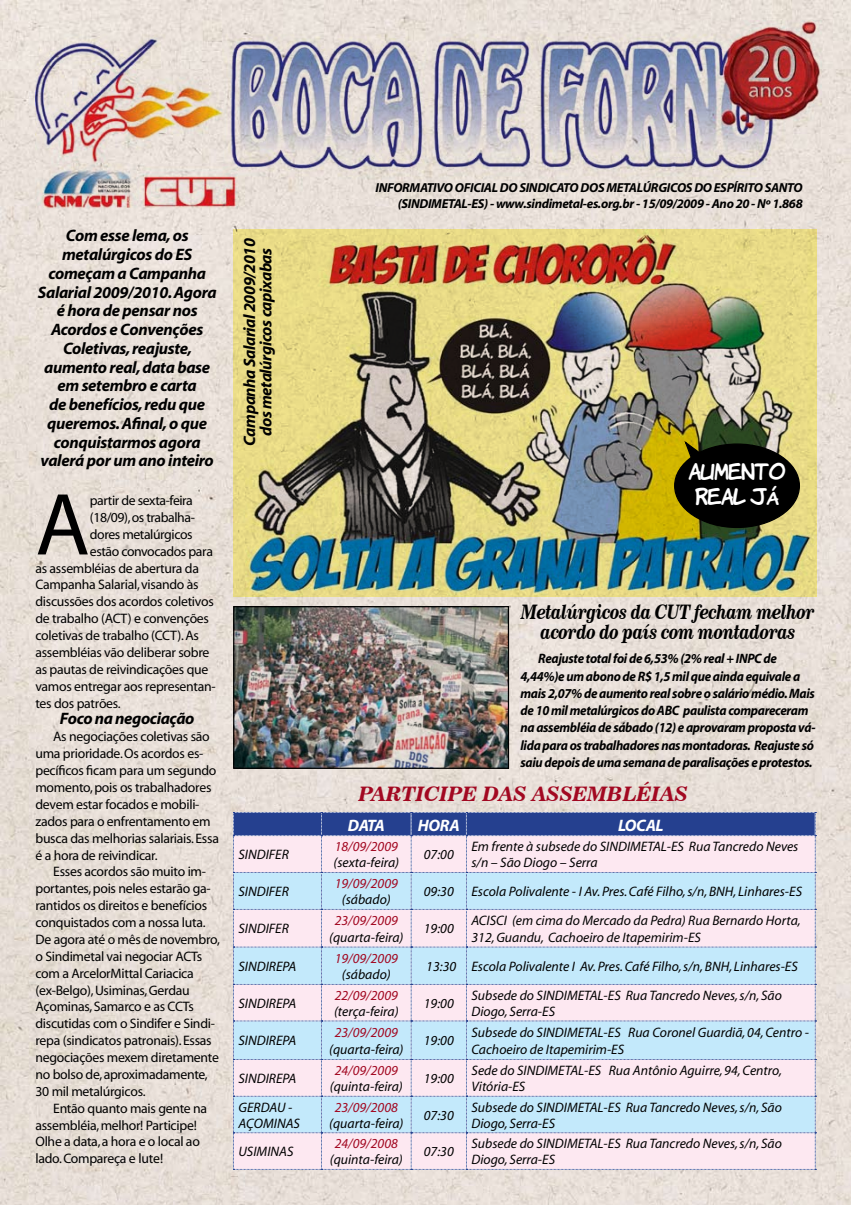
<style>
.page{position:relative;width:851px;height:1205px;background:#fff}
.page>*{position:absolute;margin:0;border:0;box-sizing:border-box;transform-origin:0 0}
.t1{font:88.88px "Myriad";color:#000}
.t2{font:21.25px/25px "Reverbo Normal";letter-spacing:-.035em;color:#fff;text-align:center}
.t3{font:italic 700 20px/20px "News 702 BT";letter-spacing:-.025em;color:#000;text-align:center;scale:.81 1}
.t4{font:italic 700 20px "News 702 BT";letter-spacing:-.005em;color:#a20821}
.t5{font:italic 700 16.62px/18.8px "Myriad";letter-spacing:-.02em;color:#000;text-align:center}
.t6{font:italic 700 16.62px "Myriad";letter-spacing:-.025em;color:#fff}
.t7{font:13.75px/16.9px "Myriad";letter-spacing:-.02em;color:#000}
.t8{font:italic 13.75px/16.2px "Myriad";color:#000}
.t9{font:italic 13.75px "Myriad";color:#a20821}
.t10{font:italic 700 13.62px/17.2px "Myriad";letter-spacing:-.025em;color:#000;scale:.95 1}
.t11{font:italic 700 13px/16.5px "Myriad";letter-spacing:-.025em;color:#000;text-align:right}
</style>
<div class="page">
<img style="left:0;top:69px;width:850px;height:1136px">
<img style="left:0;top:0;width:850px;height:69px">
<img style="left:36px;top:20px;width:785px;height:193px">
<svg style="left:233px;top:812px;width:583px;height:358px;background:#d3dbed"></svg>
<img style="left:235px;top:608px;width:272px;height:159px">
<div style="left:233px;top:606px;width:276px;height:163px;border:1px solid #000"></div>
<img style="left:233px;top:229px;width:583px;height:367px">
<div style="left:674px;top:444px;width:125px;height:83px;background:#000;border-radius:50%"></div>
<svg style="left:683px;top:439px;width:23px;height:22px"></svg>
<p class="t5" style="left:38px;top:227px;width:180px">Com esse lema, os metalúrgicos do ES começam a Campanha<br>Salarial 2009/2010. Agora é hora de pensar nos<br>Acordos e Convenções<br>Coletivas, reajuste, aumento real, data base em setembro e carta<br>de benefícios, redu que queremos. Afinal, o que conquistarmos agora valerá por um ano inteiro</p>
<h1 class="t1" style="left:35px;top:480px;width:56px">A</h1>
<p class="t7" style="left:90px;top:493px;width:105px">partir de sexta-feira</p>
<p class="t7" style="left:90px;top:509px;width:106px">(18/09), os trabalha-</p>
<p class="t7" style="left:90px;top:526px;width:104px">dores metalúrgicos</p>
<p class="t7" style="left:90px;top:543px;width:125px">estão convocados para</p>
<p class="t7" style="left:35px;top:560px;width:165px">as assembléias de abertura da</p>
<p class="t7" style="left:35px;top:577px;width:165px">Campanha Salarial, visando às</p>
<p class="t7" style="left:35px;top:594px;width:180px">discussões dos acordos coletivos</p>
<p class="t7" style="left:35px;top:611px;width:175px">de trabalho (ACT) e convenções</p>
<p class="t7" style="left:35px;top:627px;width:165px">coletivas de trabalho (CCT). As</p>
<p class="t7" style="left:35px;top:644px;width:175px">assembléias vão deliberar sobre</p>
<p class="t7" style="left:35px;top:661px;width:174px">as pautas de reivindicações que</p>
<p class="t7" style="left:35px;top:678px;width:182px">vamos entregar aos representan-</p>
<p class="t7" style="left:35px;top:695px;width:87px">tes dos patrões.</p>
<p class="t5" style="left:60px;top:710px;width:136px">Foco na negociação</p>
<p class="t7" style="left:35px;top:729px;width:185px;text-indent:18px">As negociações coletivas são uma prioridade. Os acordos es&shy;pecíficos ficam para um segundo momento, pois os trabalhadores devem estar focados e mobili&shy;zados para o enfrentamento em busca das melhorias salariais. Essa é a hora de reivindicar.</p>
<p class="t7" style="left:35px;top:864px;width:186px;text-indent:18px">Esses acordos são muito im&shy;portantes, pois neles estarão ga&shy;rantidos os direitos e benefícios conquistados com a nossa luta.<br>De agora até o mês de novembro, o Sindimetal vai negociar ACTs com a ArcelorMittal Cariacica (ex-Belgo), Usiminas, Gerdau<br>Açominas, Samarco e as CCTs discutidas com o Sindifer e Sindi&shy;repa (sindicatos patronais). Essas negociações mexem diretamente no bolso de, aproximadamente,<br>30 mil metalúrgicos.</p>
<p class="t7" style="left:35px;top:1100px;width:173px;text-indent:18px">Então quanto mais gente na assembléia, melhor! Participe!<br>Olhe a data, a hora e o local ao lado. Compareça e lute!</p>
<p class="t5" style="left:242px;top:446px;width:209px;line-height:16.2px;rotate:-90deg">Campanha Salarial 2009/2010 dos metalúrgicos capixabas</p>
<p class="t11" style="left:375px;top:180px;width:429px">INFORMATIVO OFICIAL DO SINDICATO DOS METALÚRGICOS DO ESPÍRITO SANTO (SINDIMETAL-ES) - www.sindimetal-es.org.br - 15/09/2009 - Ano 20 - Nº 1.868</p>
<h2 class="t2" style="left:688px;top:457px;width:99px">AUMENTO<br>REAL JÁ</h2>
<p class="t8" style="left:238px;top:847px;width:52px">SINDIFER</p>
<p class="t8" style="left:238px;top:884px;width:52px">SINDIFER</p>
<p class="t8" style="left:238px;top:921px;width:52px">SINDIFER</p>
<p class="t8" style="left:238px;top:959px;width:59px">SINDIREPA</p>
<p class="t8" style="left:238px;top:995px;width:59px">SINDIREPA</p>
<p class="t8" style="left:238px;top:1033px;width:59px">SINDIREPA</p>
<p class="t8" style="left:238px;top:1071px;width:59px">SINDIREPA</p>
<h3 class="t3" style="left:521px;top:602px;width:364px">Metalúrgicos da CUT fecham melhor acordo do país com montadoras</h3>
<p class="t10" style="left:520px;top:651px;width:312px;text-indent:18px">Reajuste total foi de 6,53% (2% real + INPC de 4,44%)e um abono de R$ 1,5 mil que ainda equivale a mais 2,07% de aumento real sobre o salário médio. Mais de 10 mil metalúrgicos do ABC paulista compareceram na assembléia de sábado (12) e aprovaram proposta vá&shy;lida para os trabalhadores nas montadoras. Reajuste só saiu depois de uma semana de paralisações e protestos.</p>
<h3 class="t4" style="left:358px;top:781px;width:330px">PARTICIPE DAS ASSEMBLÉIAS</h3>
<p class="t6" style="left:348px;top:816px;width:38px">DATA</p>
<p class="t6" style="left:418px;top:816px;width:43px">HORA</p>
<p class="t6" style="left:618px;top:816px;width:47px">LOCAL</p>
<p class="t9" style="left:335px;top:839px;width:65px">18/09/2009</p>
<p class="t8" style="left:333px;top:855px;width:67px">(sexta-feira)</p>
<p class="t8" style="left:424px;top:847px;width:31px">07:00</p>
<p class="t8" style="left:471px;top:839px;width:328px">Em frente à subsede do SINDIMETAL-ES Rua Tancredo Neves s/n – São Diogo – Serra</p>
<p class="t9" style="left:335px;top:876px;width:65px">19/09/2009</p>
<p class="t8" style="left:342px;top:892px;width:50px">(sábado)</p>
<p class="t8" style="left:424px;top:884px;width:31px">09:30</p>
<p class="t8" style="left:471px;top:884px;width:332px">Escola Polivalente - I Av. Pres. Café Filho, s/n, BNH, Linhares-ES</p>
<p class="t9" style="left:335px;top:914px;width:65px">23/09/2009</p>
<p class="t8" style="left:329px;top:929px;width:76px">(quarta-feira)</p>
<p class="t8" style="left:424px;top:921px;width:31px">19:00</p>
<p class="t8" style="left:471px;top:913px;width:331px">ACISCI (em cima do Mercado da Pedra) Rua Bernardo Horta,<br>312, Guandu, Cachoeiro de Itapemirim-ES</p>
<p class="t9" style="left:335px;top:951px;width:65px">19/09/2009</p>
<p class="t8" style="left:342px;top:967px;width:50px">(sábado)</p>
<p class="t8" style="left:426px;top:959px;width:373px">13:30 Escola Polivalente I Av. Pres. Café Filho, s/n, BNH, Linhares-ES</p>
<p class="t9" style="left:335px;top:988px;width:65px">22/09/2009</p>
<p class="t8" style="left:334px;top:1004px;width:66px">(terça-feira)</p>
<p class="t8" style="left:424px;top:995px;width:31px">19:00</p>
<p class="t8" style="left:471px;top:987px;width:312px">Subsede do SINDIMETAL-ES Rua Tancredo Neves, s/n, São<br>Diogo, Serra-ES</p>
<p class="t9" style="left:335px;top:1026px;width:65px">23/09/2009</p>
<p class="t8" style="left:329px;top:1041px;width:76px">(quarta-feira)</p>
<p class="t8" style="left:424px;top:1033px;width:31px">19:00</p>
<p class="t8" style="left:471px;top:1025px;width:339px">Subsede do SINDIMETAL-ES Rua Coronel Guardiã, 04, Centro -<br>Cachoeiro de Itapemirim-ES</p>
<p class="t9" style="left:335px;top:1063px;width:65px">24/09/2009</p>
<p class="t8" style="left:330px;top:1079px;width:75px">(quinta-feira)</p>
<p class="t8" style="left:424px;top:1071px;width:31px">19:00</p>
<p class="t8" style="left:471px;top:1063px;width:312px">Sede do SINDIMETAL-ES Rua Antônio Aguirre, 94, Centro,<br>Vitória-ES</p>
<p class="t8" style="left:238px;top:1099px;width:63px">GERDAU -<br>AÇOMINAS</p>
<p class="t9" style="left:335px;top:1100px;width:65px">23/09/2008</p>
<p class="t8" style="left:329px;top:1115px;width:76px">(quarta-feira)</p>
<p class="t8" style="left:238px;top:1144px;width:56px">USIMINAS</p>
<p class="t9" style="left:335px;top:1136px;width:65px">24/09/2008</p>
<p class="t8" style="left:330px;top:1152px;width:75px">(quinta-feira)</p>
<p class="t8" style="left:424px;top:1107px;width:31px">07:30</p>
<p class="t8" style="left:471px;top:1099px;width:312px">Subsede do SINDIMETAL-ES Rua Tancredo Neves, s/n, São<br>Diogo, Serra-ES</p>
<p class="t8" style="left:424px;top:1144px;width:31px">07:30</p>
<p class="t8" style="left:471px;top:1136px;width:312px">Subsede do SINDIMETAL-ES Rua Tancredo Neves, s/n, São<br>Diogo, Serra-ES</p>
</div>
